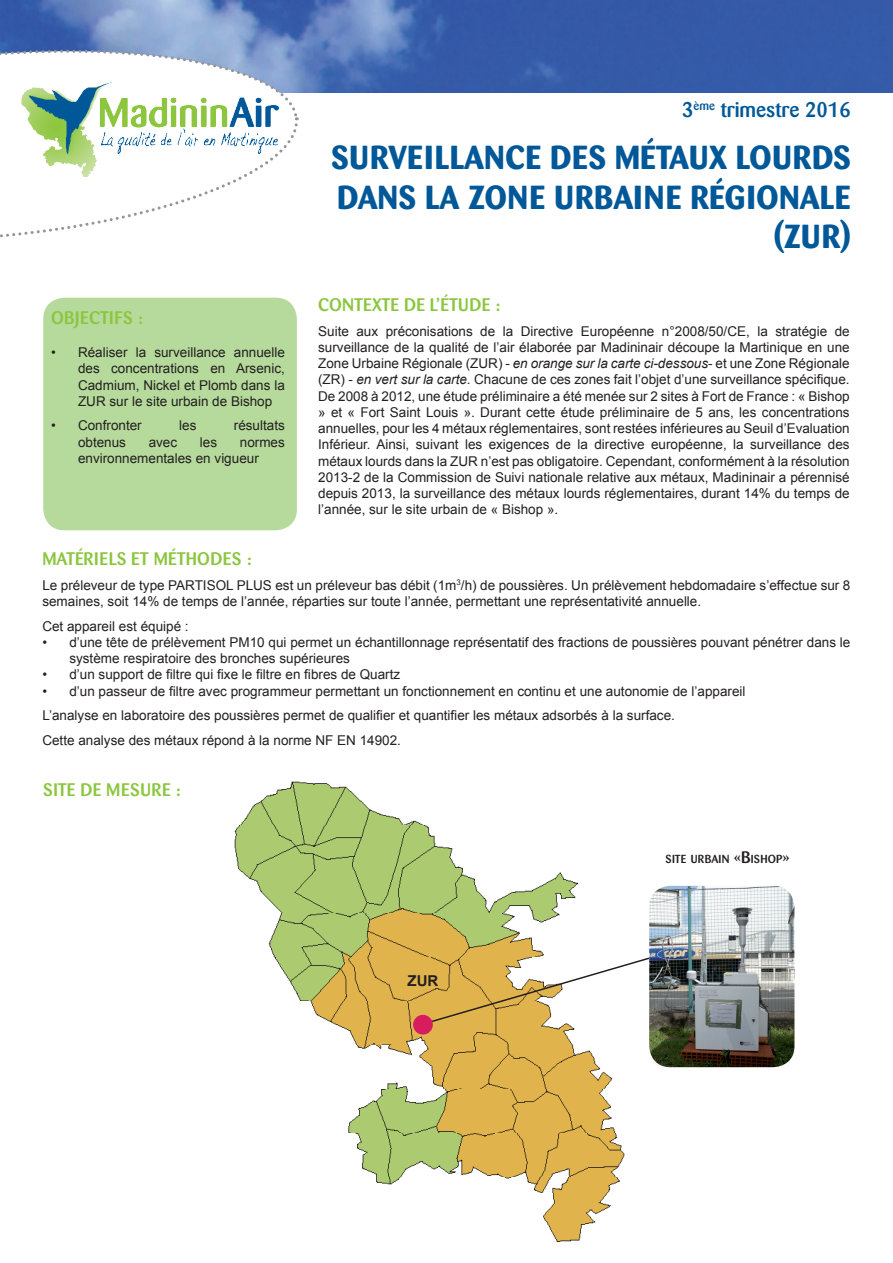
<style>
.page{position:relative;width:893px;height:1263px;background:#fff}
.page>*{position:absolute;margin:0;border:0;box-sizing:border-box;transform-origin:0 0}
.t1{font:700 33px/39.6px "Barmeno";letter-spacing:.02em;color:#005898;text-align:right}
.t2{font:500 21px "Barmeno";color:#005898}
.t3{font:500 18px "Barmeno";letter-spacing:.02em;color:#8bc63e}
.t4{font:700 15px "Arial";color:#231f20}
.t5{font:13.5px/16.2px "Arial";color:#231f20}
.t6{font:500 11.55px "Barmeno";letter-spacing:.02em;color:#231f20}
.s1{font-style:italic}
.s2{font-size:16.5px}
</style>
<div class="page">
<div style="left:43px;top:298px;width:254px;height:232px;background:#b6da9b;border-radius:21px"></div>
<img style="left:0;top:0;width:893px;height:92px">
<svg style="left:0;top:40px;width:301px;height:53px"></svg>
<svg style="left:0;top:41px;width:300px;height:197px"></svg>
<img style="left:19px;top:79px;width:264px;height:102px">
<img style="left:649px;top:886px;width:145px;height:181px">
<img style="left:234px;top:781px;width:391px;height:461px">
<svg style="left:421px;top:956px;width:230px;height:70px"></svg>
<div style="left:413px;top:1015px;width:20px;height:19px;background:#d71d5f;border-radius:50%"></div>
<h3 class="t3" style="left:51px;top:307px;width:93px">OBJECTIFS :</h3>
<p class="t5" style="left:78px;top:344px;width:208px;text-align:justify;text-indent:-27px">• Réaliser la surveillance annuelle des concentrations en Arsenic, Cadmium, Nickel et Plomb dans la ZUR sur le site urbain de Bishop</p>
<p class="t5" style="left:51px;top:418px;width:92px">• Confronter</p>
<p class="t5" style="left:179px;top:418px;width:19px">les</p>
<p class="t5" style="left:234px;top:418px;width:53px">résultats</p>
<p class="t5" style="left:78px;top:434px;width:50px">obtenus</p>
<p class="t5" style="left:149px;top:434px;width:30px">avec</p>
<p class="t5" style="left:200px;top:434px;width:19px">les</p>
<p class="t5" style="left:78px;top:434px;width:208px;text-indent:162px">normes environnementales en vigueur</p>
<h2 class="t2" style="left:682px;top:97px;width:170px">3<sup>ÈME</sup> TRIMESTRE 2016</h2>
<h1 class="t1" style="left:332px;top:138px;width:521px">SURVEILLANCE DES MÉTAUX LOURDS<br>DANS LA ZONE URBAINE RÉGIONALE (ZUR)</h1>
<h3 class="t3" style="left:318px;top:294px;width:184px">CO NTEXTE DE L’ÉTUDE :</h3>
<p class="t5" style="left:318px;top:323px;width:533px;text-align:justify">Suite aux préconisations de la Directive Européenne n°2008/50/CE, la stratégie de surveillance de la qualité de l’air élaborée par Madininair découpe la Martinique en une Zone Urbaine Régionale (ZUR) - <span class="s1">en orange sur la carte ci-dessous</span>- et une Zone Régionale (ZR) - <span class="s1">en vert sur la carte</span>. Chacune de ces zones fait l’objet d’une surveillance spécifique.<br>De 2008 à 2012, une étude préliminaire a été menée sur 2 sites à Fort de France : « Bishop » et « Fort Saint Louis ». Durant cette étude préliminaire de 5 ans, les concentrations annuelles, pour les 4 métaux réglementaires, sont restées inférieures au Seuil d’Evaluation Inférieur. Ainsi, suivant les exigences de la directive européenne, la surveillance des métaux lourds dans la ZUR n’est pas obligatoire. Cependant, conformément à la résolution 2013-2 de la Commission de Suivi nationale relative aux métaux, Madininair a pérennisé depuis 2013, la surveillance des métaux lourds réglementaires, durant 14% du temps de l’année, sur le site urbain de « Bishop ».</p>
<h3 class="t3" style="left:42px;top:548px;width:211px">MATÉRIELS ET MÉTHODES :</h3>
<p class="t5" style="left:42px;top:577px;width:810px">Le préleveur de type PARTISOL PLUS est un préleveur bas débit (1m<sup>3</sup>/h) de poussières. Un prélèvement hebdomadaire s’effectue sur 8 semaines, soit 14% de temps de l’année, réparties sur toute l’année, permettant une représentativité annuelle.</p>
<p class="t5" style="left:42px;top:618px;width:148px">Cet appareil est équipé :</p>
<p class="t5" style="left:69px;top:634px;width:783px;text-indent:-27px">• d’une tête de prélèvement PM10 qui permet un échantillonnage représentatif des fractions de poussières pouvant pénétrer dans le système respiratoire des bronches supérieures</p>
<p class="t5" style="left:42px;top:667px;width:359px">• d’un support de filtre qui fixe le filtre en fibres de Quartz</p>
<p class="t5" style="left:42px;top:678px;width:705px;line-height:24.8px">• d’un passeur de filtre avec programmeur permettant un fonctionnement en continu et une autonomie de l’appareil<br>L’analyse en laboratoire des poussières permet de qualifier et quantifier les métaux adsorbés à la surface.<br>Cette analyse des métaux répond à la norme NF EN 14902.</p>
<h3 class="t3" style="left:43px;top:779px;width:139px">SITE DE MESURE :</h3>
<p class="t4" style="left:408px;top:970px;width:32px">ZUR</p>
<p class="t6" style="left:666px;top:852px;width:126px">SITE URBAIN <span class="s2">«B</span>ISHOP<span class="s2">»</span></p>
</div>
